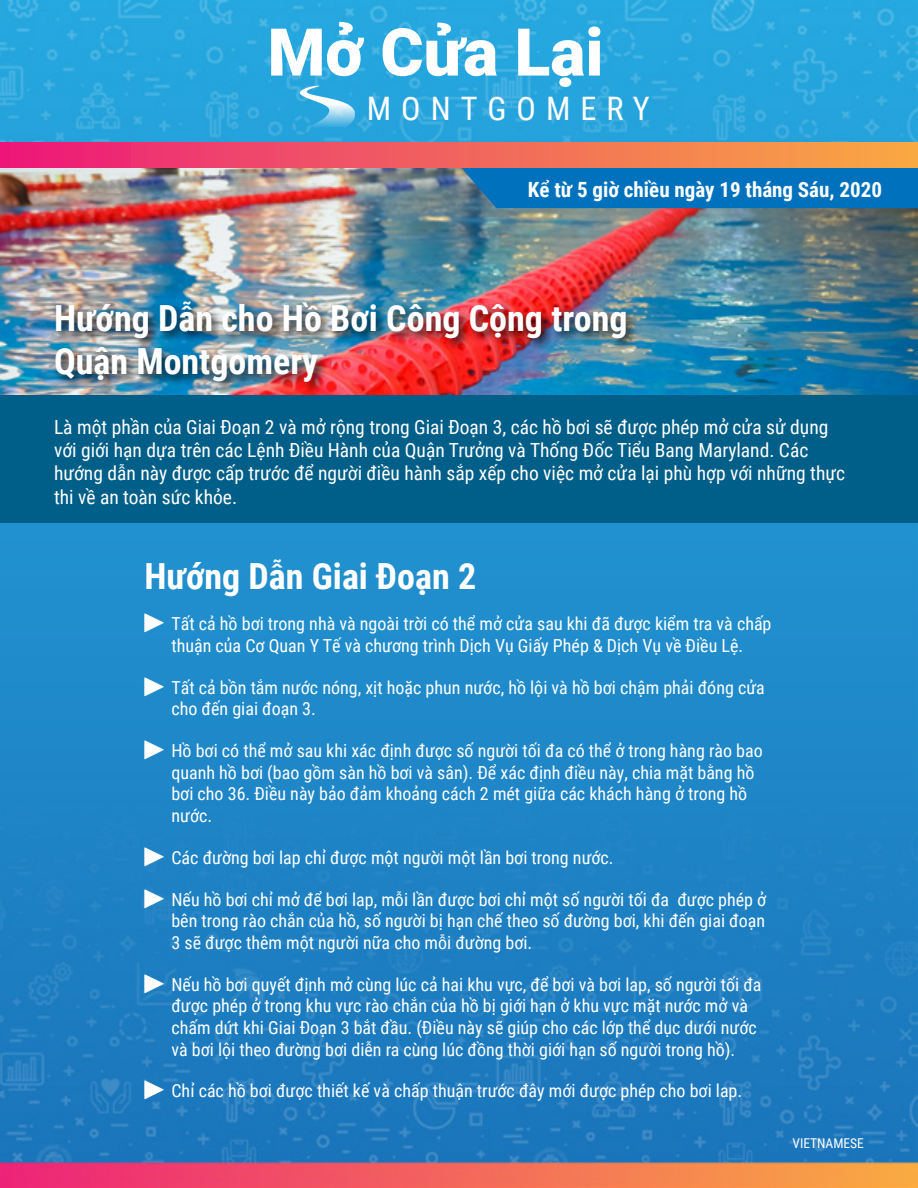
<style>
.page{position:relative;width:918px;height:1188px;background:#fff}
.page>*{position:absolute;margin:0;border:0;box-sizing:border-box;transform-origin:0 0}
.t1{font:900 65.85px "Roboto";color:#fff}
.t2{font:700 36px/43.2px "Roboto Condensed";color:#fff}
.t3{font:32.4px "Roboto Condensed";letter-spacing:.31em;color:#fff}
.t4{font:700 21px "Roboto Condensed";color:#fff}
.t5{font:19.5px/23.4px "Roboto Condensed";color:#fff}
.t6{font:18px/21.6px "Roboto Condensed";color:#fff}
.t7{font:13.5px "Roboto Condensed";color:#fff}
.s1{font-family:"Carta"}
</style>
<div class="page">
<img style="left:0;top:0;width:918px;height:1188px">
<img style="left:0;top:168px;width:918px;height:227px">
<div style="left:461px;top:168px;width:457px;height:40px;background:#0071bd"></div>
<div style="left:52px;top:298px;width:587px;height:97px;background:#000;opacity:.75"></div>
<div style="left:0;top:395px;width:918px;height:128px;background:#005f89"></div>
<img style="left:300px;top:86px;width:55px;height:41px">
<div style="left:0;top:143px;width:918px;height:25px;background:linear-gradient(to right,#ec1b7a,#f8ab42)"></div>
<p class="t1" style="left:268px;top:6px;width:337px">Mở Cửa Lại</p>
<p class="t3" style="left:367px;top:85px;width:284px">MONTGOMERY</p>
<p class="t4" style="left:528px;top:175px;width:356px">Kể từ 5 giờ chiều ngày 19 tháng Sáu, 2020</p>
<p class="t2" style="left:54px;top:295px;width:575px">Hướng Dẫn cho Hồ Bơi Công Cộng trong<br>Quận Montgomery</p>
<p class="t5" style="left:54px;top:414px;width:793px">Là một phần của Giai Đoạn 2 và mở rộng trong Giai Đoạn 3, các hồ bơi sẽ được phép mở cửa sử dụng với giới hạn dựa trên các Lệnh Điều Hành của Quận Trưởng và Thống Đốc Tiểu Bang Maryland. Các hướng dẫn này được cấp trước để người điều hành sắp xếp cho việc mở cửa lại phù hợp với những thực thi về an toàn sức khỏe.</p>
<p class="t2" style="left:144px;top:553px;width:333px">Hướng Dẫn Giai Đoạn 2</p>
<p class="t6" style="left:144px;top:613px;width:629px;text-align:center"><span class="s1">¼</span> Tất cả hồ bơi trong nhà và ngoài trời có thể mở cửa sau khi đã được kiểm tra và chấp thuận của Cơ Quan Y Tế và chương trình Dịch Vụ Giấy Phép &amp; Dịch Vụ về Điều Lệ.</p>
<p class="t6" style="left:171px;top:676px;width:595px;text-indent:-27px"><span class="s1">¼</span> Tất cả bồn tắm nước nóng, xịt hoặc phun nước, hồ lội và hồ bơi chậm phải đóng cửa cho đến giai đoạn 3.</p>
<p class="t6" style="left:171px;top:739px;width:593px;text-indent:-27px"><span class="s1">¼</span> Hồ bơi có thể mở sau khi xác định được số người tối đa có thể ở trong hàng rào bao quanh hồ bơi (bao gồm sàn hồ bơi và sân). Để xác định điều này, chia mặt bằng hồ bơi cho 36. Điều này bảo đảm khoảng cách 2 mét giữa các khách hàng ở trong hồ nước.</p>
<p class="t6" style="left:144px;top:846px;width:471px"><span class="s1">¼</span> Các đường bơi lap chỉ được một người một lần bơi trong nước.</p>
<p class="t6" style="left:171px;top:888px;width:596px;text-align:justify;text-indent:-27px"><span class="s1">¼</span> Nếu hồ bơi chỉ mở để bơi lap, mỗi lần được bơi chỉ một số người tối đa được phép ở bên trong rào chắn của hồ, số người bị hạn chế theo số đường bơi, khi đến giai đoạn 3 sẽ được thêm một người nữa cho mỗi đường bơi.</p>
<p class="t6" style="left:171px;top:973px;width:592px;text-indent:-27px"><span class="s1">¼</span> Nếu hồ bơi quyết định mở cùng lúc cả hai khu vực, để bơi và bơi lap, số người tối đa được phép ở trong khu vực rào chắn của hồ bị giới hạn ở khu vực mặt nước mở và chấm dứt khi Giai Đoạn 3 bắt đầu. (Điều này sẽ giúp cho các lớp thể dục dưới nước và bơi lội theo đường bơi diễn ra cùng lúc đồng thời giới hạn số người trong hồ).</p>
<p class="t6" style="left:144px;top:1080px;width:599px"><span class="s1">¼</span> Chỉ các hồ bơi được thiết kế và chấp thuận trước đây mới được phép cho bơi lap.</p>
<p class="t7" style="left:792px;top:1134px;width:73px">VIETNAMESE</p>
</div>
